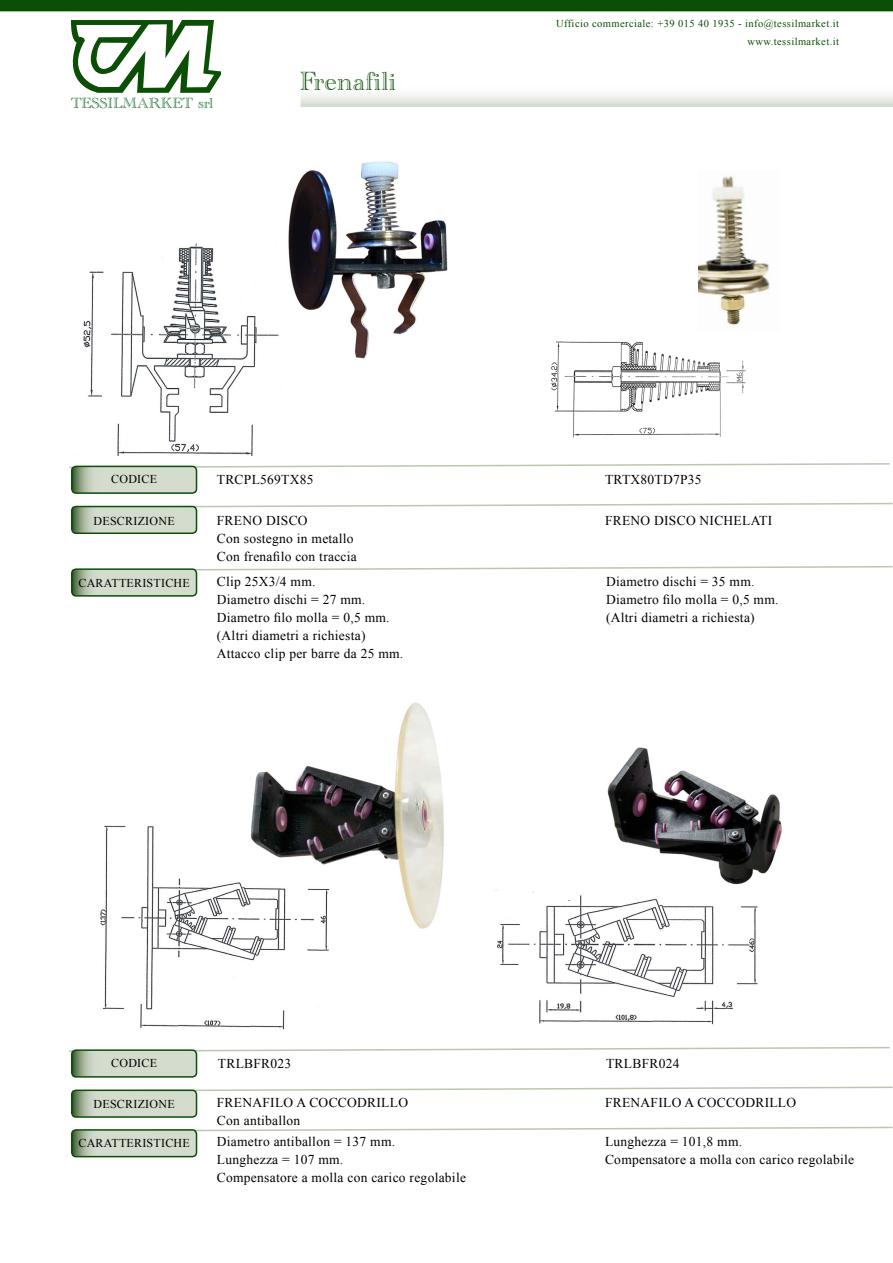
<style>
.page{position:relative;width:893px;height:1263px;background:#fff}
.page>*{position:absolute;margin:0;border:0;box-sizing:border-box;transform-origin:0 0}
.t1{font:27px "Academy Engraved Let Plain";letter-spacing:.02em;color:#0a4f05}
.t2{font:15.15px "Academy Engraved Let Plain";color:#006317}
.t3{font:13.5px/18px "Times New Roman";letter-spacing:.02em;color:#000}
.t4{font:12px "Times New Roman";letter-spacing:.02em;color:#000}
.t5{font:10.5px/17.9px "Times New Roman";letter-spacing:.04em;color:#0a4f05;text-align:right}
</style>
<div class="page">
<svg style="left:300px;top:94px;width:593px;height:13px"></svg>
<div style="left:0;top:0;width:893px;height:11px;background:#0a4f05"></div>
<svg style="left:71px;top:20px;width:150px;height:73px"></svg>
<img style="left:100px;top:825px;width:229px;height:205px">
<img style="left:551px;top:341px;width:195px;height:97px">
<img style="left:206px;top:702px;width:238px;height:236px">
<svg style="left:69px;top:1046px;width:821px;height:31px"></svg>
<div style="left:71px;top:1049px;width:126px;height:28px;border:2px solid #0a4f05;border-radius:4px"></div>
<svg style="left:74px;top:1086px;width:819px;height:29px"></svg>
<div style="left:71px;top:1089px;width:126px;height:29px;border:2px solid #0a4f05;border-radius:4px"></div>
<svg style="left:74px;top:1126px;width:819px;height:30px"></svg>
<div style="left:71px;top:1129px;width:126px;height:28px;border:2px solid #0a4f05;border-radius:4px"></div>
<img style="left:288px;top:161px;width:160px;height:198px">
<svg style="left:69px;top:463px;width:821px;height:28px"></svg>
<div style="left:71px;top:466px;width:126px;height:28px;border:2px solid #0a4f05;border-radius:4px"></div>
<svg style="left:72px;top:502px;width:821px;height:31px"></svg>
<div style="left:71px;top:506px;width:126px;height:28px;border:2px solid #0a4f05;border-radius:4px"></div>
<svg style="left:74px;top:566px;width:819px;height:28px"></svg>
<div style="left:71px;top:568px;width:126px;height:29px;border:2px solid #0a4f05;border-radius:4px"></div>
<img style="left:698px;top:176px;width:72px;height:149px">
<img style="left:607px;top:747px;width:175px;height:138px">
<img style="left:494px;top:890px;width:264px;height:135px">
<img style="left:83px;top:243px;width:196px;height:213px">
<p class="t2" style="left:71px;top:95px;width:144px">TESSILMARKET srl</p>
<h1 class="t1" style="left:300px;top:66px;width:98px">Frenafili</h1>
<p class="t5" style="left:556px;top:15px;width:284px">Ufficio commerciale: +39 015 40 1935 - info@tessilmarket.it www.tessilmarket.it</p>
<p class="t4" style="left:111px;top:471px;width:47px">CODICE</p>
<p class="t4" style="left:94px;top:512px;width:83px">DESCRIZIONE</p>
<p class="t3" style="left:217px;top:471px;width:98px">TRCPL569TX85</p>
<p class="t3" style="left:605px;top:471px;width:98px">TRTX80TD7P35</p>
<p class="t3" style="left:605px;top:511px;width:169px">FRENO DISCO NICHELATI</p>
<p class="t3" style="left:217px;top:511px;width:142px">FRENO DISCO<br>Con sostegno in metallo<br>Con frenafilo con traccia</p>
<p class="t4" style="left:78px;top:575px;width:113px">CARATTERISTICHE</p>
<p class="t3" style="left:217px;top:572px;width:188px">Clip 25X3/4 mm.<br>Diametro dischi = 27 mm.<br>Diametro filo molla = 0,5 mm. (Altri diametri a richiesta)<br>Attacco clip per barre da 25 mm.</p>
<p class="t3" style="left:606px;top:572px;width:174px">Diametro dischi = 35 mm.<br>Diametro filo molla = 0,5 mm. (Altri diametri a richiesta)</p>
<p class="t4" style="left:111px;top:1055px;width:47px">CODICE</p>
<p class="t3" style="left:218px;top:1054px;width:75px">TRLBFR023</p>
<p class="t3" style="left:606px;top:1054px;width:75px">TRLBFR024</p>
<p class="t4" style="left:94px;top:1096px;width:83px">DESCRIZIONE</p>
<p class="t4" style="left:78px;top:1135px;width:113px">CARATTERISTICHE</p>
<p class="t3" style="left:217px;top:1093px;width:193px">FRENAFILO A COCCODRILLO<br>Con antiballon</p>
<p class="t3" style="left:217px;top:1132px;width:251px">Diametro antiballon = 137 mm.<br>Lunghezza = 107 mm.<br>Compensatore a molla con carico regolabile</p>
<p class="t3" style="left:605px;top:1093px;width:193px">FRENAFILO A COCCODRILLO</p>
<p class="t3" style="left:605px;top:1132px;width:251px">Lunghezza = 101,8 mm.<br>Compensatore a molla con carico regolabile</p>
</div>
